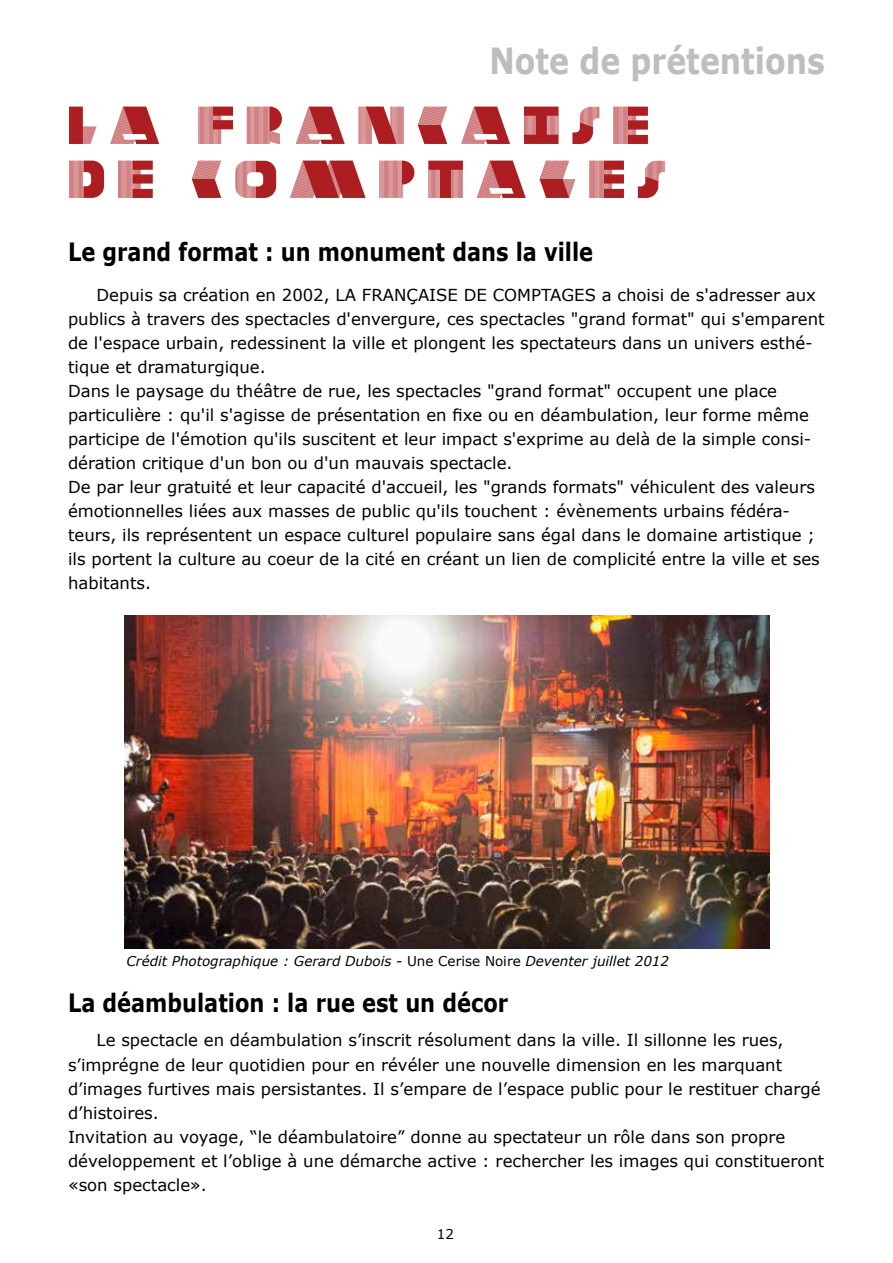
<style>
.page{position:relative;width:893px;height:1263px;background:#fff}
.page>*{position:absolute;margin:0;border:0;box-sizing:border-box;transform-origin:0 0}
.t1{font:54px/54px "Deco Rated";letter-spacing:.25em;color:#ad1e22}
.t2{font:700 36px "Verdana";color:#bcbec0;scale:.83 1}
.t3{font:700 25.2px "Verdana";color:#000;scale:.83 1}
.t4{font:16.5px/24px "Verdana";color:#000}
.t5{font:italic 13.5px "Verdana";color:#000}
.t6{font:13.5px "Verdana";color:#000}
.s1{font-style:normal}
</style>
<div class="page">
<img style="left:125px;top:615px;width:644px;height:333px">
<h2 class="t2" style="left:489px;top:35px;width:406px">Note de prétentions</h2>
<h1 class="t1" style="left:69px;top:91px;width:597px">LA FRANCAISE<br>DE COMPTAGES</h1>
<h3 class="t3" style="left:68px;top:234px;width:634px">Le grand format : un monument dans la ville</h3>
<p class="t4" style="left:68px;top:283px;width:758px;text-indent:28px">Depuis sa création en 2002, LA FRANÇAISE DE COMPTAGES a choisi de s'adresser aux publics à travers des spectacles d'envergure, ces spectacles "grand format" qui s'emparent de l'espace urbain, redessinent la ville et plongent les spectateurs dans un univers esthé&shy;tique et dramaturgique.<br>Dans le paysage du théâtre de rue, les spectacles "grand format" occupent une place particulière : qu'il s'agisse de présentation en fixe ou en déambulation, leur forme même participe de l'émotion qu'ils suscitent et leur impact s'exprime au delà de la simple consi&shy;dération critique d'un bon ou d'un mauvais spectacle.<br>De par leur gratuité et leur capacité d'accueil, les "grands formats" véhiculent des valeurs émotionnelles liées aux masses de public qu'ils touchent : évènements urbains fédéra&shy;teurs, ils représentent un espace culturel populaire sans égal dans le domaine artistique ; ils portent la culture au coeur de la cité en créant un lien de complicité entre la ville et ses habitants.</p>
<p class="t5" style="left:126px;top:952px;width:544px">Crédit Photographique : Gerard Dubois - <span class="s1">Une Cerise Noire</span> Deventer juillet 2012</p>
<h3 class="t3" style="left:68px;top:984px;width:532px">La déambulation : la rue est un décor</h3>
<p class="t4" style="left:68px;top:1028px;width:758px;text-indent:28px">Le spectacle en déambulation s’inscrit résolument dans la ville. Il sillonne les rues, s’imprégne de leur quotidien pour en révéler une nouvelle dimension en les marquant d’images furtives mais persistantes. Il s’empare de l’espace public pour le restituer chargé d’histoires.<br>Invitation au voyage, “le déambulatoire” donne au spectateur un rôle dans son propre développement et l’oblige à une démarche active : rechercher les images qui constitueront «son spectacle».</p>
<p class="t6" style="left:437px;top:1225px;width:19px">12</p>
</div>
